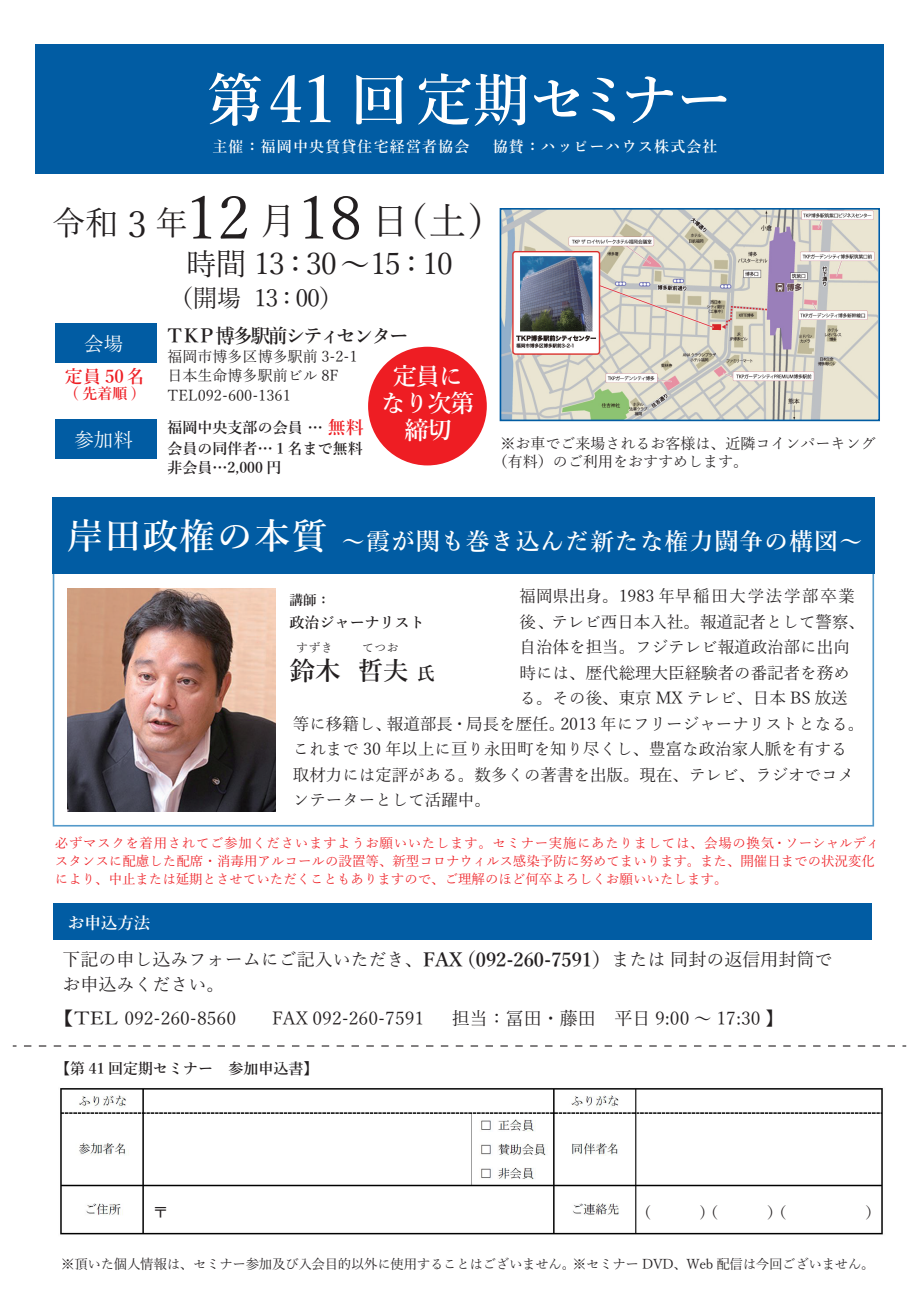
<style>
.page{position:relative;width:919px;height:1289px;background:#fff}
.page>*{position:absolute;margin:0;border:0;box-sizing:border-box;transform-origin:0 0}
.t1{font:600 57px "Yu Mincho";letter-spacing:-.025em;color:#fff}
.t2{font:37.5px "Yu Mincho";color:#231f20}
.t3{font:30px "Yu Mincho";letter-spacing:-.05em;color:#231f20}
.t4{font:600 25.5px "Yu Mincho";color:#231f20}
.t5{font:600 24.3px/27px "Yu Mincho";letter-spacing:-.05em;color:#fff;text-align:center}
.t6{font:24px "Yu Mincho";color:#231f20}
.t7{font:600 23.7px "Yu Mincho";letter-spacing:.05em;color:#fff}
.t8{font:600 19.5px "Yu Mincho";letter-spacing:-.1em;color:#231f20}
.t9{font:19.5px "Yu Mincho";color:#fff}
.t10{font:18px/24.8px "Yu Mincho";color:#231f20}
.t11{font:18px "Yu Mincho";color:#231f20;scale:1.24 1}
.t12{font:600 18px "Yu Mincho";color:#ee1d23}
.t13{font:16.5px "Yu Mincho";color:#231f20}
.t14{font:16.5px "Yu Mincho";letter-spacing:.1em;color:#231f20}
.t15{font:600 16.5px "Yu Mincho";color:#fff}
.t16{font:15px/19.5px "Yu Mincho";color:#231f20}
.t17{font:600 15px/21px "Yu Mincho";color:#231f20}
.t18{font:600 15px "Yu Mincho";letter-spacing:.075em;color:#fff}
.t19{font:600 15px "Yu Mincho";color:#ee1d23}
.t20{font:13.5px/18px "Yu Mincho";color:#ee1d23}
.t21{font:13.5px "Yu Mincho";letter-spacing:-.025em;color:#231f20}
.t22{font:600 13.5px "Yu Mincho";color:#231f20}
.t23{font:11.85px "Yu Mincho";letter-spacing:.05em;color:#231f20}
.s1{font-size:64.5px}
.s2{font-size:33px}
.s3{font-size:60px}
.s4{font-size:18px;color:#ee1d23}
.s5{font-size:35.55px}
.s6{font-size:18px}
.s7{font-weight:600;font-size:19.5px}
</style>
<div class="page">
<img style="left:60px;top:1088px;width:823px;height:147px">
<div style="left:35px;top:44px;width:848px;height:129px;background:#015ca3"></div>
<div style="left:54px;top:903px;width:818px;height:36px;background:#015ca3"></div>
<svg style="left:53px;top:573px;width:821px;height:253px"></svg>
<div style="left:55px;top:323px;width:101px;height:40px;background:#015ca3"></div>
<div style="left:55px;top:419px;width:101px;height:39px;background:#015ca3"></div>
<div style="left:368px;top:347px;width:119px;height:118px;background:#ee1d23;border-radius:50%"></div>
<div style="left:53px;top:497px;width:821px;height:76px;background:#015ca3"></div>
<img style="left:68px;top:589px;width:207px;height:222px">
<img style="left:502px;top:211px;width:374px;height:207px">
<svg style="left:24px;top:1045px;width:882px;height:1px"></svg>
<div style="left:499px;top:208px;width:380px;height:213px;border:2px solid #015ca3"></div>
<h1 class="t1" style="left:207px;top:68px;width:527px">第<span class="s1">41</span> 回定期セミナー</h1>
<p class="t18" style="left:212px;top:138px;width:506px">主催：福岡中央賃貸住宅経営者協会　 協賛：ハッピーハウス株式会社</p>
<h2 class="t2" style="left:52px;top:186px;width:433px"><span class="s2">令和</span> <sub>3</sub> <span class="s2">年</span><span class="s3">12</span> 月<span class="s3">18</span> 日(土)</h2>
<p class="t9" style="left:84px;top:326px;width:41px">会場</p>
<p class="t12" style="left:65px;top:366px;width:81px">定員 50名</p>
<p class="t19" style="left:73px;top:385px;width:66px">( 先着順 )</p>
<p class="t9" style="left:74px;top:421px;width:60px">参加料</p>
<h3 class="t3" style="left:186px;top:236px;width:268px">時間 13：30～15：10</h3>
<h3 class="t6" style="left:169px;top:275px;width:175px">（開場 13：00）</h3>
<p class="t8" style="left:168px;top:325px;width:243px">TKP博多駅前シティセンター</p>
<p class="t16" style="left:168px;top:345px;width:191px">福岡市博多区博多駅前 3-2-1日本生命博多駅前ビル 8F<br>TEL092-600-1361</p>
<h3 class="t5" style="left:381px;top:363px;width:95px">定員になり次第締切</h3>
<p class="t17" style="left:168px;top:417px;width:197px">福岡中央支部の会員 … <span class="s4">無料</span>会員の同伴者…１名まで無料</p>
<p class="t17" style="left:168px;top:457px;width:115px">非会員…2,000 円</p>
<p class="t16" style="left:493px;top:433px;width:384px;line-height:18px;text-indent:8px">※お車でご来場されるお客様は、近隣コインパーキング（有料）のご利用をおすすめします。</p>
<h3 class="t7" style="left:68px;top:528px;width:796px"><span class="s5">岸田政権の本質</span> ～霞が関も巻き込んだ新たな権力闘争の構図～</h3>
<p class="t14" style="left:519px;top:581px;width:337px">福岡県出身。1983 年早稲田大学法学部卒業</p>
<p class="t13" style="left:519px;top:606px;width:347px">後、テレビ西日本入社。報道記者として警察、</p>
<p class="t13" style="left:519px;top:632px;width:331px">自治体を担当。フジテレビ報道政治部に出向</p>
<p class="t13" style="left:519px;top:657px;width:331px">時には、歴代総理大臣経験者の番記者を務め</p>
<p class="t13" style="left:519px;top:683px;width:329px">る。その後、東京 MX テレビ、日本 BS 放送</p>
<p class="t13" style="left:293px;top:708px;width:573px">等に移籍し、報道部長・局長を歴任。2013 年にフリージャーナリストとなる。</p>
<p class="t13" style="left:293px;top:733px;width:556px">これまで 30 年以上に亘り永田町を知り尽くし、豊富な政治家人脈を有する</p>
<p class="t13" style="left:293px;top:759px;width:563px">取材力には定評がある。数多くの著書を出版。現在、テレビ、ラジオでコメ</p>
<p class="t13" style="left:293px;top:784px;width:199px">ンテーターとして活躍中。</p>
<p class="t22" style="left:289px;top:593px;width:42px">講師：</p>
<p class="t17" style="left:289px;top:612px;width:136px">政治ジャーナリスト</p>
<h3 class="t4" style="left:289px;top:656px;width:147px">鈴木 哲夫 <span class="s6">氏</span></h3>
<p class="t23" style="left:296px;top:636px;width:104px">すずき 　　てつお</p>
<p class="t20" style="left:55px;top:832px;width:826px">必ずマスクを着用されてご参加くださいますようお願いいたします。セミナー実施にあたりましては、会場の換気・ソーシャルディスタンスに配慮した配席・消毒用アルコールの設置等、新型コロナウィルス感染予防に努めてまいります。また、開催日までの状況変化により、中止または延期とさせていただくこともありますので、ご理解のほど何卒よろしくお願いいたします。</p>
<p class="t15" style="left:68px;top:913px;width:84px">お申込方法</p>
<p class="t10" style="left:63px;top:945px;width:771px">下記の申し込みフォームにご記入いただき、<span class="s7">FAX（092-260-7591）</span>または 同封の返信用封筒でお申込みください。</p>
<p class="t11" style="left:51px;top:1001px;width:591px">【TEL 092-260-8560　　FAX 092-260-7591 　担当：冨田・藤田 平日 9:00 ～ 17:30 】</p>
<p class="t17" style="left:55px;top:1058px;width:265px">【第 41 回定期セミナー　参加申込書】</p>
<p class="t16" style="left:153px;top:1200px;width:16px">〒</p>
<p class="t21" style="left:61px;top:1251px;width:515px">※頂いた個人情報は、セミナー参加及び入会目的以外に使用することはございません。</p>
<p class="t21" style="left:573px;top:1251px;width:303px">※セミナー DVD、Web 配信は今回ございません。</p>
</div>
